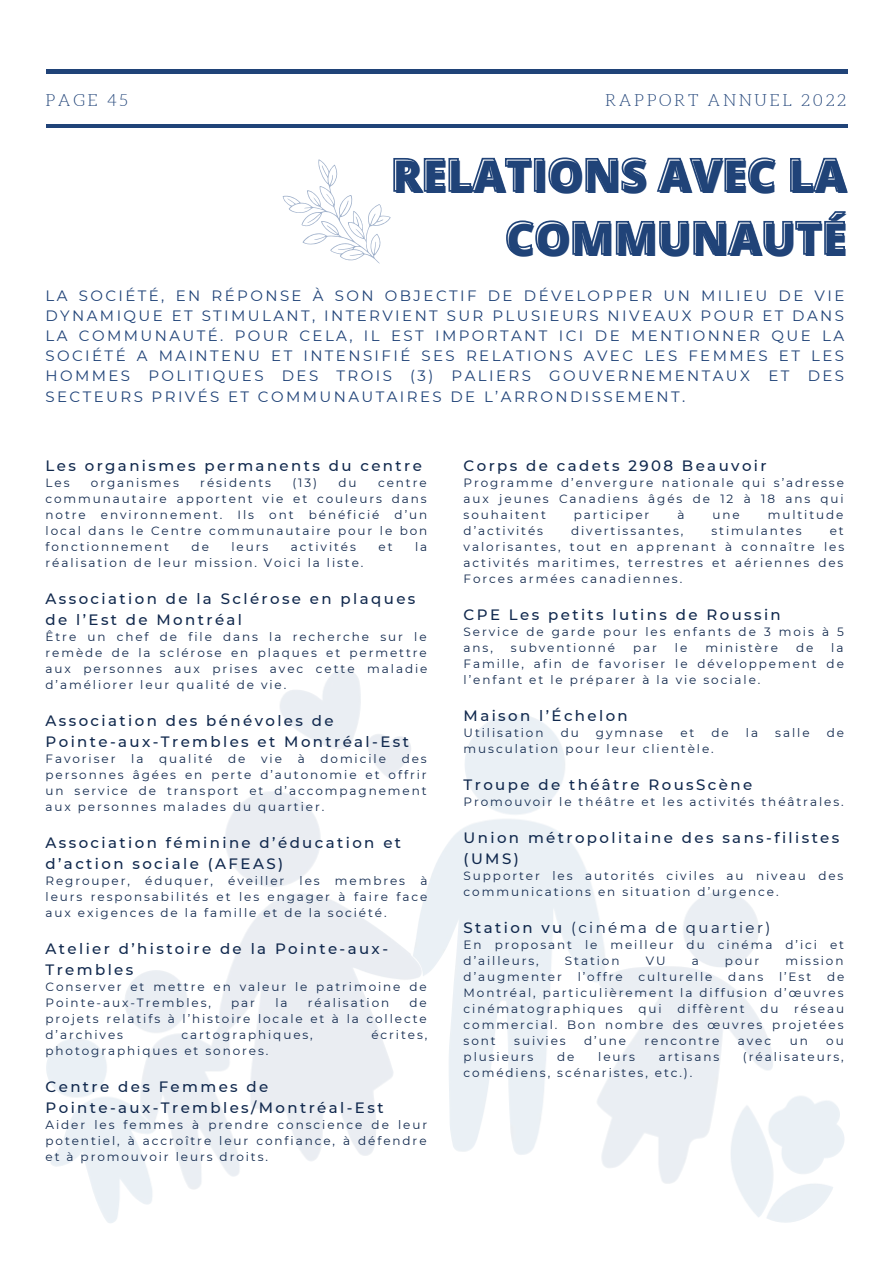
<style>
.page{position:relative;width:893px;height:1264px;background:#fff}
.page>*{position:absolute;margin:0;border:0;box-sizing:border-box;transform-origin:0 0}
.t1{font:800 45px/63px "Open Sans";color:#204378;text-align:right}
.t2{font:300 16.5px "Aleo";letter-spacing:.16em;color:#204378}
.t3{font:500 15px/21px "Montserrat";letter-spacing:.16em;color:#10284d}
.t4{font:15px/20.2px "Montserrat";letter-spacing:.16em;color:#204378;text-align:justify}
.t5{font:15px "Montserrat";letter-spacing:.16em;color:#10284d}
.t6{font:12px/16px "Montserrat";letter-spacing:.16em;color:#10284d;text-align:justify}
.s1{font-weight:500}
</style>
<div class="page">
<hr style="left:46px;top:70px;width:801px;height:3px;background:#204378">
<hr style="left:46px;top:125px;width:801px;height:3px;background:#204378">
<svg style="left:283px;top:157px;width:565px;height:107px"></svg>
<h2 class="t2" style="left:46px;top:91px;width:84px">PAGE 45</h2>
<h2 class="t2" style="left:605px;top:91px;width:242px">RAPPORT ANNUEL 2022</h2>
<h1 class="t1" style="left:392px;top:144px;width:456px">RELATIONS AVEC LA<br>COMMUNAUTÉ</h1>
<p class="t4" style="left:46px;top:285px;width:800px">LA SOCIÉTÉ, EN RÉPONSE À SON OBJECTIF DE DÉVELOPPER UN MILIEU DE VIE DYNAMIQUE ET STIMULANT, INTERVIENT SUR PLUSIEURS NIVEAUX POUR ET DANS LA COMMUNAUTÉ. POUR CELA, IL EST IMPORTANT ICI DE MENTIONNER QUE LA SOCIÉTÉ A MAINTENU ET INTENSIFIÉ SES RELATIONS AVEC LES FEMMES ET LES HOMMES POLITIQUES DES TROIS (3) PALIERS GOUVERNEMENTAUX ET DES SECTEURS PRIVÉS ET COMMUNAUTAIRES DE L’ARRONDISSEMENT.</p>
<p class="t3" style="left:46px;top:455px;width:378px">Les organismes permanents du centre</p>
<p class="t6" style="left:46px;top:475px;width:26px">Les</p>
<p class="t6" style="left:91px;top:475px;width:89px">organismes</p>
<p class="t6" style="left:200px;top:475px;width:72px">résidents</p>
<p class="t6" style="left:292px;top:475px;width:66px">(13) du</p>
<p class="t6" style="left:46px;top:475px;width:383px;text-indent:332px">centre communautaire apportent vie et couleurs dans notre</p>
<p class="t6" style="left:46px;top:507px;width:383px;text-indent:349px">d’un local dans le Centre communautaire pour le bon fonctionnement</p>
<p class="t6" style="left:101px;top:507px;width:123px">environnement.</p>
<p class="t6" style="left:237px;top:507px;width:18px">Ils</p>
<p class="t6" style="left:269px;top:507px;width:26px">ont</p>
<p class="t6" style="left:309px;top:507px;width:72px">bénéficié</p>
<p class="t6" style="left:191px;top:539px;width:19px">de</p>
<p class="t6" style="left:231px;top:539px;width:38px">leurs</p>
<p class="t6" style="left:291px;top:539px;width:66px">activités</p>
<p class="t6" style="left:378px;top:539px;width:16px">et</p>
<p class="t6" style="left:415px;top:539px;width:14px">la</p>
<p class="t6" style="left:46px;top:555px;width:319px">réalisation de leur mission. Voici la liste.</p>
<p class="t3" style="left:46px;top:588px;width:371px">Association de la Sclérose en plaques de l’Est de Montréal</p>
<p class="t6" style="left:46px;top:629px;width:383px">Être un chef de file dans la recherche sur le remède de la sclérose en plaques et permettre aux personnes aux prises avec cette maladie d’améliorer leur qualité de vie.</p>
<p class="t3" style="left:46px;top:710px;width:365px">Association des bénévoles de<br>Pointe-aux-Trembles et Montréal-Est</p>
<p class="t6" style="left:46px;top:750px;width:71px">Favoriser</p>
<p class="t6" style="left:131px;top:750px;width:14px">la</p>
<p class="t6" style="left:159px;top:750px;width:55px">qualité</p>
<p class="t6" style="left:228px;top:750px;width:19px">de</p>
<p class="t6" style="left:261px;top:750px;width:22px">vie</p>
<p class="t6" style="left:298px;top:750px;width:9px">à</p>
<p class="t6" style="left:320px;top:750px;width:67px">domicile</p>
<p class="t6" style="left:46px;top:750px;width:383px;text-indent:356px">des personnes âgées en perte d’autonomie et offrir un service de transport et d’accompagnement aux personnes malades du quartier.</p>
<p class="t3" style="left:46px;top:832px;width:357px">Association féminine d’éducation et d’action sociale (AFEAS)</p>
<p class="t6" style="left:46px;top:872px;width:86px">Regrouper,</p>
<p class="t6" style="left:145px;top:872px;width:69px">éduquer,</p>
<p class="t6" style="left:228px;top:872px;width:58px">éveiller</p>
<p class="t6" style="left:299px;top:872px;width:22px">les</p>
<p class="t6" style="left:335px;top:872px;width:72px">membres</p>
<p class="t6" style="left:46px;top:872px;width:383px;text-indent:375px">à leurs responsabilités et les engager à faire face aux exigences de la famille et de la société.</p>
<p class="t3" style="left:46px;top:938px;width:344px">Atelier d’histoire de la Pointe-aux-<br>Trembles</p>
<p class="t6" style="left:46px;top:978px;width:382px">Conserver et mettre en valeur le patrimoine de<br>Pointe-aux-Trembles,</p>
<p class="t6" style="left:46px;top:994px;width:383px;text-indent:364px">de projets relatifs à l’histoire locale et à la collecte d’archives</p>
<p class="t6" style="left:231px;top:994px;width:25px">par</p>
<p class="t6" style="left:275px;top:994px;width:14px">la</p>
<p class="t6" style="left:308px;top:994px;width:83px">réalisation</p>
<p class="t6" style="left:181px;top:1026px;width:133px">cartographiques,</p>
<p class="t6" style="left:371px;top:1026px;width:57px">écrites,</p>
<p class="t6" style="left:46px;top:1042px;width:224px">photographiques et sonores.</p>
<p class="t3" style="left:46px;top:1076px;width:339px">Centre des Femmes de<br>Pointe-aux-Trembles/Montréal-Est</p>
<p class="t6" style="left:46px;top:1116px;width:383px">Aider les femmes à prendre conscience de leur potentiel, à accroître leur confiance, à défendre et à promouvoir leurs droits.</p>
<p class="t3" style="left:463px;top:455px;width:304px">Corps de cadets 2908 Beauvoir</p>
<p class="t6" style="left:463px;top:475px;width:382px">Programme d’envergure nationale qui s’adresse aux jeunes Canadiens âgés de 12 à 18 ans qui souhaitent</p>
<p class="t6" style="left:574px;top:507px;width:77px">participer</p>
<p class="t6" style="left:677px;top:507px;width:9px">à</p>
<p class="t6" style="left:712px;top:507px;width:29px">une</p>
<p class="t6" style="left:767px;top:507px;width:77px">multitude</p>
<p class="t6" style="left:463px;top:523px;width:81px">d’activités</p>
<p class="t6" style="left:571px;top:523px;width:114px">divertissantes,</p>
<p class="t6" style="left:711px;top:523px;width:92px">stimulantes</p>
<p class="t6" style="left:463px;top:523px;width:382px;text-indent:366px">et valorisantes, tout en apprenant à connaître les activités maritimes, terrestres et aériennes des Forces armées canadiennes.</p>
<p class="t3" style="left:463px;top:604px;width:319px">CPE Les petits lutins de Roussin</p>
<p class="t6" style="left:463px;top:624px;width:382px">Service de garde pour les enfants de 3 mois à 5 ans,</p>
<p class="t6" style="left:463px;top:640px;width:382px;text-indent:367px">la Famille, afin de favoriser le développement de l’enfant et le préparer à la vie sociale.</p>
<p class="t3" style="left:463px;top:705px;width:166px">Maison l’Échelon</p>
<p class="t6" style="left:463px;top:724px;width:81px">Utilisation</p>
<p class="t6" style="left:560px;top:724px;width:20px">du</p>
<p class="t6" style="left:596px;top:724px;width:69px">gymnase</p>
<p class="t6" style="left:680px;top:724px;width:16px">et</p>
<p class="t6" style="left:711px;top:724px;width:19px">de</p>
<p class="t6" style="left:745px;top:724px;width:14px">la</p>
<p class="t6" style="left:775px;top:724px;width:36px">salle</p>
<p class="t6" style="left:826px;top:724px;width:19px">de</p>
<p class="t6" style="left:463px;top:740px;width:251px">musculation pour leur clientèle.</p>
<p class="t3" style="left:463px;top:774px;width:290px">Troupe de théâtre RousScène</p>
<p class="t6" style="left:463px;top:793px;width:381px">Promouvoir le théâtre et les activités théâtrales.</p>
<p class="t3" style="left:463px;top:827px;width:377px">Union métropolitaine des sans-filistes (UMS)</p>
<p class="t6" style="left:463px;top:867px;width:381px">Supporter les autorités civiles au niveau des communications en situation d’urgence.</p>
<p class="t5" style="left:463px;top:918px;width:308px"><span class="s1">Station vu</span> (cinéma de quartier)</p>
<p class="t6" style="left:463px;top:936px;width:382px">En proposant le meilleur du cinéma d’ici et d’ailleurs,</p>
<p class="t6" style="left:511px;top:640px;width:106px">subventionné</p>
<p class="t6" style="left:633px;top:640px;width:25px">par</p>
<p class="t6" style="left:675px;top:640px;width:14px">le</p>
<p class="t6" style="left:705px;top:640px;width:74px">ministère</p>
<p class="t6" style="left:796px;top:640px;width:19px">de</p>
<p class="t6" style="left:565px;top:952px;width:56px">Station</p>
<p class="t6" style="left:645px;top:952px;width:21px">VU</p>
<p class="t6" style="left:691px;top:952px;width:9px">a</p>
<p class="t6" style="left:725px;top:952px;width:36px">pour</p>
<p class="t6" style="left:785px;top:952px;width:60px">mission</p>
<p class="t6" style="left:463px;top:968px;width:100px">d’augmenter</p>
<p class="t6" style="left:577px;top:968px;width:46px">l’offre</p>
<p class="t6" style="left:638px;top:968px;width:75px">culturelle</p>
<p class="t6" style="left:728px;top:968px;width:36px">dans</p>
<p class="t6" style="left:779px;top:968px;width:34px">l’Est</p>
<p class="t6" style="left:463px;top:968px;width:382px;text-indent:363px">de Montréal, particulièrement la diffusion d’œuvres cinématographiques</p>
<p class="t6" style="left:638px;top:1000px;width:25px">qui</p>
<p class="t6" style="left:677px;top:1000px;width:69px">diffèrent</p>
<p class="t6" style="left:760px;top:1000px;width:20px">du</p>
<p class="t6" style="left:463px;top:1000px;width:382px;text-indent:330px">réseau commercial. Bon nombre des œuvres projetées sont</p>
<p class="t6" style="left:514px;top:1032px;width:53px">suivies</p>
<p class="t6" style="left:584px;top:1032px;width:43px">d’une</p>
<p class="t6" style="left:644px;top:1032px;width:76px">rencontre</p>
<p class="t6" style="left:737px;top:1032px;width:35px">avec</p>
<p class="t6" style="left:789px;top:1032px;width:20px">un</p>
<p class="t6" style="left:826px;top:1032px;width:19px">ou</p>
<p class="t6" style="left:463px;top:1048px;width:71px">plusieurs</p>
<p class="t6" style="left:557px;top:1048px;width:19px">de</p>
<p class="t6" style="left:598px;top:1048px;width:38px">leurs</p>
<p class="t6" style="left:658px;top:1048px;width:62px">artisans</p>
<p class="t6" style="left:743px;top:1048px;width:102px">(réalisateurs,</p>
<p class="t6" style="left:463px;top:1064px;width:230px">comédiens, scénaristes, etc.).</p>
</div>
